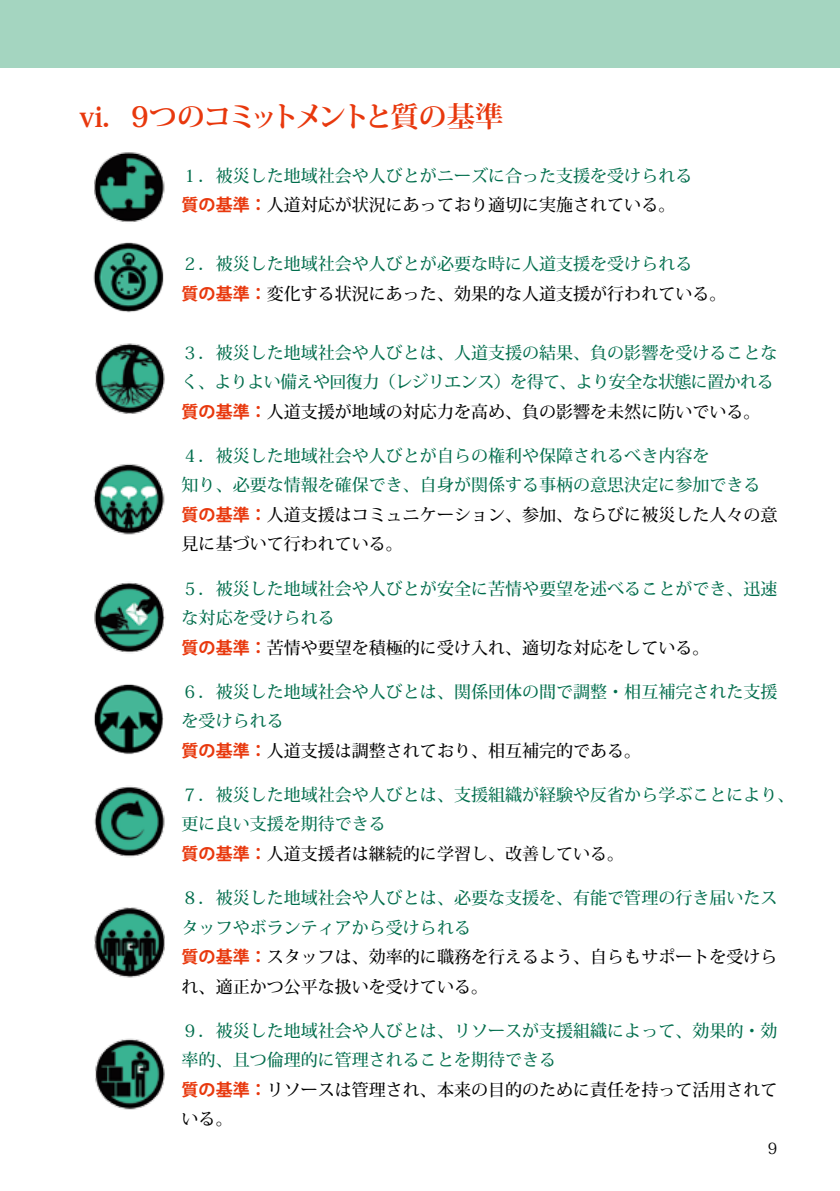
<style>
.page{position:relative;width:840px;height:1191px;background:#fff}
.page>*{position:absolute;margin:0;border:0;box-sizing:border-box;transform-origin:0 0}
.t1{font:700 28.4px "Koz Min Pro";letter-spacing:-.08em;color:#e8380d}
.t2{font:500 17px/29.4px "Koz Min Pro";color:#006d4c}
.t3{font:15.6px "Koz Min Pro";color:#000}
.s1{font-family:"Koz Go Pro";font-weight:700;color:#e8380d}
.s2{color:#000}
</style>
<div class="page">
<div style="left:0;top:0;width:839px;height:68px;background:#a4d5c0"></div>
<img style="left:94px;top:152px;width:71px;height:70px">
<img style="left:93px;top:242px;width:71px;height:71px">
<img style="left:95px;top:343px;width:70px;height:71px">
<img style="left:93px;top:464px;width:72px;height:71px">
<img style="left:94px;top:582px;width:71px;height:71px">
<img style="left:94px;top:684px;width:70px;height:71px">
<img style="left:94px;top:786px;width:71px;height:72px">
<img style="left:94px;top:907px;width:71px;height:71px">
<img style="left:95px;top:1038px;width:70px;height:72px">
<h1 class="t1" style="left:79px;top:96px;width:425px">vi．9つのコミットメントと質の基準</h1>
<p class="t2" style="left:181px;top:160px;width:512px">１．被災した地域社会や人びとがニーズに合った支援を受けられる<span class="s1">質の基準：</span><span class="s2">人道対応が状況にあっており適切に実施されている。</span></p>
<p class="t2" style="left:181px;top:248px;width:546px">２．被災した地域社会や人びとが必要な時に人道支援を受けられる<br><span class="s1">質の基準：</span><span class="s2">変化する状況にあった、効果的な人道支援が行われている。</span></p>
<p class="t2" style="left:181px;top:337px;width:597px">３．被災した地域社会や人びとは、人道支援の結果、負の影響を受けることなく、よりよい備えや回復力（レジリエンス）を得て、より安全な状態に置かれる<span class="s1">質の基準：</span><span class="s2">人道支援が地域の対応力を高め、負の影響を未然に防いでいる。</span></p>
<p class="t2" style="left:181px;top:440px;width:597px">４．被災した地域社会や人びとが自らの権利や保障されるべき内容を<br>知り、必要な情報を確保でき、自身が関係する事柄の意思決定に参加できる<span class="s1">質の基準：</span><span class="s2">人道支援はコミュニケーション、参加、ならびに被災した人々の意見に基づいて行われている。</span></p>
<p class="t2" style="left:181px;top:573px;width:597px">５．被災した地域社会や人びとが安全に苦情や要望を述べることができ、迅速な対応を受けられる<br><span class="s1">質の基準：</span><span class="s2">苦情や要望を積極的に受け入れ、適切な対応をしている。</span></p>
<p class="t2" style="left:181px;top:676px;width:597px">６．被災した地域社会や人びとは、関係団体の間で調整・相互補完された支援を受けられる<br><span class="s1">質の基準：</span><span class="s2">人道支援は調整されており、相互補完的である。</span></p>
<p class="t2" style="left:181px;top:779px;width:614px">７．被災した地域社会や人びとは、支援組織が経験や反省から学ぶことにより、更に良い支援を期待できる<br><span class="s1">質の基準：</span><span class="s2">人道支援者は継続的に学習し、改善している。</span></p>
<p class="t2" style="left:181px;top:882px;width:597px">８．被災した地域社会や人びとは、必要な支援を、有能で管理の行き届いたスタッフやボランティアから受けられる<br><span class="s1">質の基準：</span><span class="s2">スタッフは、効率的に職務を行えるよう、自らもサポートを受けられ、適正かつ公平な扱いを受けている。</span></p>
<p class="t2" style="left:181px;top:1015px;width:597px">９．被災した地域社会や人びとは、リソースが支援組織によって、効果的・効率的、且つ倫理的に管理されることを期待できる<br><span class="s1">質の基準：</span><span class="s2">リソースは管理され、本来の目的のために責任を持って活用されている。</span></p>
<p class="t3" style="left:752px;top:1136px;width:27px">　9</p>
</div>
